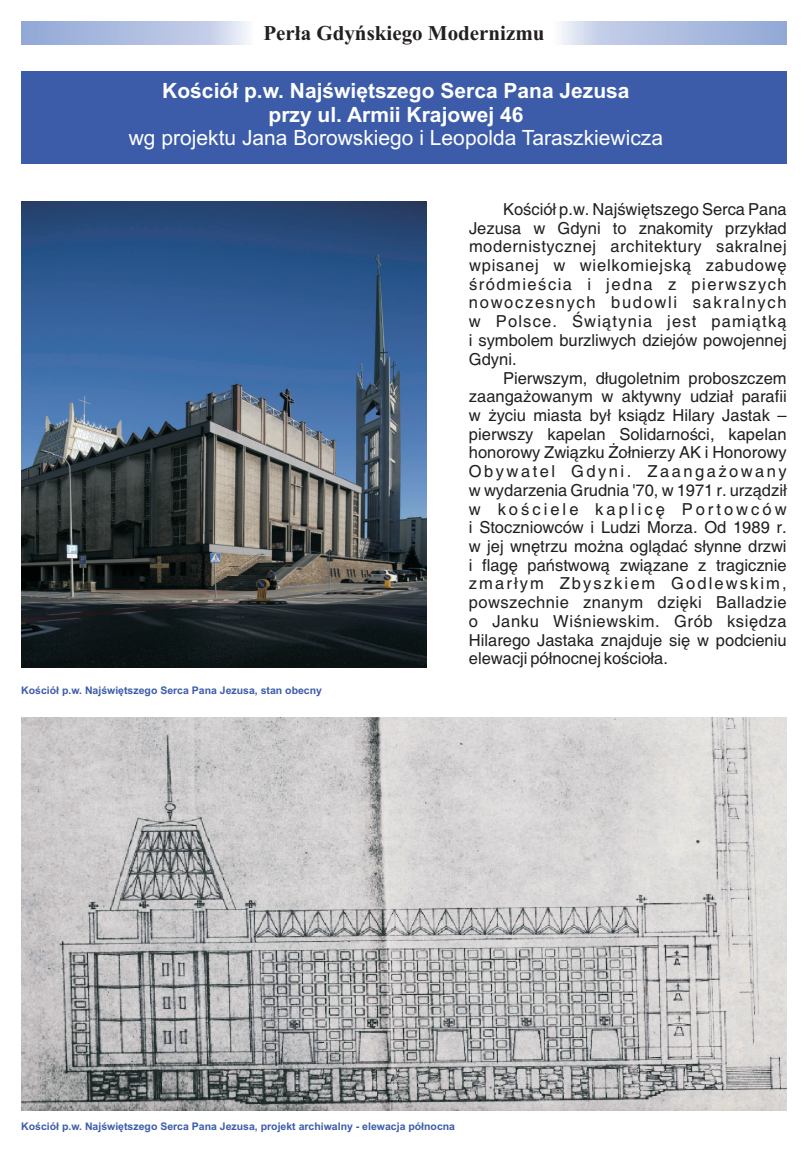
<style>
.page{position:relative;width:808px;height:1170px;background:#fff}
.page>*{position:absolute;margin:0;border:0;box-sizing:border-box;transform-origin:0 0}
.t1{font:700 21px/23.4px "Arial";color:#fff;text-align:center}
.t2{font:21px "Arial";color:#fff}
.t3{font:700 21px "Times New Roman";color:#231f20}
.t4{font:16.5px/18.8px "Helvetica";color:#231f20;text-align:justify}
.t5{font:700 10.5px "Arial";color:#3c5caa}
</style>
<div class="page">
<div style="left:21px;top:71px;width:766px;height:93px;background:#3c5caa"></div>
<img style="left:21px;top:717px;width:766px;height:393px">
<svg style="left:21px;top:21px;width:227px;height:23px;background:#b2c1e2"></svg>
<svg style="left:561px;top:21px;width:226px;height:23px;background:#b2c1e2"></svg>
<img style="left:21px;top:202px;width:405px;height:466px">
<p class="t3" style="left:263px;top:26px;width:283px">Per³a Gdyñskiego Modernizmu</p>
<p class="t1" style="left:162px;top:81px;width:469px">Koœció³ p.w. Najœwiêtszego Serca Pana Jezusa przy ul. Armii Krajowej 46</p>
<p class="t2" style="left:129px;top:130px;width:536px">wg projektu Jana Borowskiego i Leopolda Taraszkiewicza</p>
<p class="t5" style="left:21px;top:686px;width:302px">Koœció³ p.w. Najœwiêtszego Serca Pana Jezusa, stan obecny</p>
<p class="t4" style="left:469px;top:201px;width:319px;text-indent:34px">Koœció³ p.w. Najœwiêtszego Serca Pana Jezusa w Gdyni to znakomity przyk³ad modernistycznej architektury sakralnej wpisanej w wielkomiejsk¹ zabudowê œródmieœcia i jedna z pierwszych nowoczesnych budowli sakralnych w Polsce. Œwi¹tynia jest pami¹tk¹ i symbolem burzliwych dziejów powojennej Gdyni.</p>
<p class="t4" style="left:469px;top:370px;width:319px;text-indent:34px">Pierwszym, d³ugoletnim proboszczem zaanga¿owanym w aktywny udzia³ parafii w ¿yciu miasta by³ ksi¹dz Hilary Jastak – pierwszy kapelan Solidarnoœci, kapelan honorowy Zwi¹zku ¯o³nierzy AK i Honorowy Obywatel Gdyni. Zaanga¿owany w wydarzenia Grudnia '70, w 1971 r. urz¹dzi³ w koœciele kaplicê Portowców i Stoczniowców i Ludzi Morza. Od 1989 r. w jej wnêtrzu mo¿na ogl¹daæ s³ynne drzwi i flagê pañstwow¹ zwi¹zane z tragicznie zmar³ym Zbyszkiem Godlewskim, powszechnie znanym dziêki Balladzie o Janku Wiœniewskim. Grób ksiêdza Hilarego Jastaka znajduje siê w podcieniu elewacji pó³nocnej koœcio³a.</p>
<p class="t5" style="left:21px;top:1122px;width:435px">Koœció³ p.w. Najœwiêtszego Serca Pana Jezusa, projekt archiwalny - elewacja pó³nocna</p>
</div>
